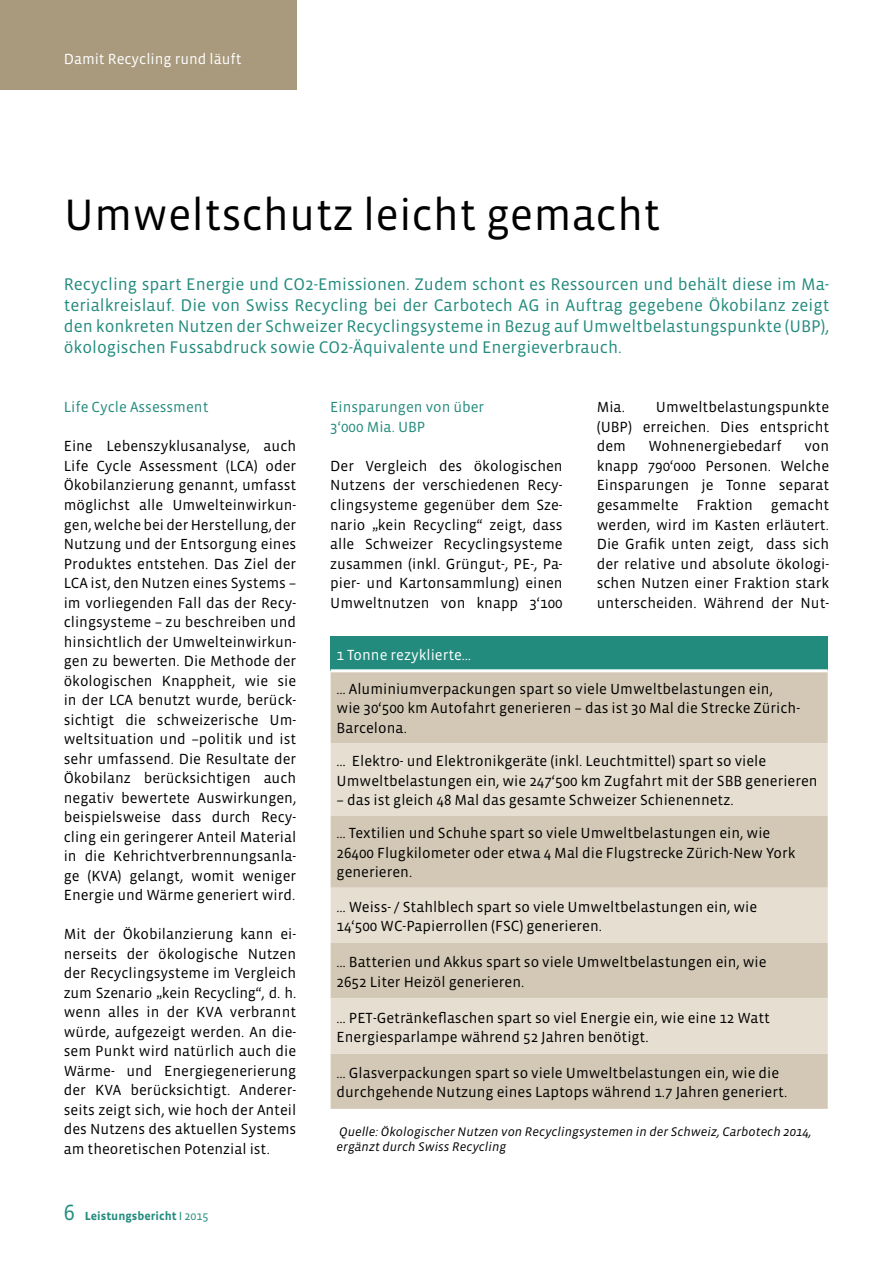
<style>
.page{position:relative;width:893px;height:1263px;background:#fff}
.page>*{position:absolute;margin:0;border:0;box-sizing:border-box;transform-origin:0 0}
.t1{font:45px "Vista Sans OT";color:#000}
.t2{font:17.25px/21px "Vista Sans OT";color:#238b7e;text-align:justify}
.t3{font:15px/19.5px "Vista Sans OT";color:#000;text-align:justify}
.t4{font:15px "Vista Sans OT";color:#238b7e}
.t5{font:15px "Vista Sans OT";color:#fff}
.t6{font:italic 12.75px/15px "Vista Sans OT";color:#000}
.t7{font:700 12px "Vista Sans OT";color:#238b7e}
.s1{font-weight:400;font-size:22.5px}
.s2{font-family:"Myriad Pro";font-weight:400}
.s3{font-weight:400}
</style>
<div class="page">
<div style="left:0;top:0;width:296px;height:89px;background:#a99a7d"></div>
<div style="left:331px;top:637px;width:497px;height:34px;background:#238b7e"></div>
<div style="left:331px;top:672px;width:497px;height:437px;background:#d3c8b5"></div>
<svg style="left:331px;top:743px;width:497px;height:310px;background:#ddd5c5"></svg>
<hr style="left:331px;top:669px;width:497px;height:3px;background:#fff">
<p class="t5" style="left:64px;top:51px;width:179px">Damit Recycling rund läuft</p>
<p class="t1" style="left:64px;top:191px;width:598px">Umweltschutz leicht gemacht</p>
<p class="t2" style="left:64px;top:274px;width:767px">Recycling spart Energie und CO2-Emissionen. Zudem schont es Ressourcen und behält diese im Ma&shy;terialkreislauf. Die von Swiss Recycling bei der Carbotech AG in Auftrag gegebene Ökobilanz zeigt den konkreten Nutzen der Schweizer Recyclingsysteme in Bezug auf Umweltbelastungspunkte (UBP), ökologischen Fussabdruck sowie CO2-Äquivalente und Energieverbrauch.</p>
<p class="t4" style="left:64px;top:400px;width:146px">Life Cycle Assessment</p>
<p class="t3" style="left:64px;top:437px;width:234px">Eine Lebenszyklusanalyse, auch Life Cycle Assessment (LCA) oder Ökobilanzierung genannt, umfasst möglichst alle Umwelteinwirkun&shy;gen, welche bei der Herstellung, der Nutzung und der Entsorgung eines Produktes entstehen. Das Ziel der LCA ist, den Nutzen eines Systems – im vorliegenden Fall das der Recy&shy;clingsysteme – zu beschreiben und hinsichtlich der Umwelteinwirkun&shy;gen zu bewerten. Die Methode der ökologischen Knappheit, wie sie in der LCA benutzt wurde, berück&shy;sichtigt die schweizerische Um&shy;weltsituation und –politik und ist sehr umfassend. Die Resultate der Ökobilanz berücksichtigen auch negativ bewertete Auswirkungen, beispielsweise dass durch Recy&shy;cling ein geringerer Anteil Material in die Kehrichtverbrennungsanla&shy;ge (KVA) gelangt, womit weniger Energie und Wärme generiert wird.</p>
<p class="t3" style="left:64px;top:924px;width:234px">Mit der Ökobilanzierung kann ei&shy;nerseits der ökologische Nutzen der Recyclingsysteme im Vergleich zum Szenario „kein Recycling“, d. h. wenn alles in der KVA verbrannt würde, aufgezeigt werden. An die&shy;sem Punkt wird natürlich auch die Wärme- und Energiegenerierung der KVA berücksichtigt. Anderer&shy;seits zeigt sich, wie hoch der Anteil des Nutzens des aktuellen Systems am theoretischen Potenzial ist.</p>
<p class="t7" style="left:64px;top:1210px;width:146px"><span class="s1">6</span> Leistungsbericht <span class="s2">І</span> <span class="s3">2015</span></p>
<p class="t4" style="left:330px;top:400px;width:156px">Einsparungen von über</p>
<p class="t4" style="left:330px;top:419px;width:97px">3‘000 Mia. UBP</p>
<p class="t3" style="left:330px;top:456px;width:234px">Der Vergleich des ökologischen Nutzens der verschiedenen Recy&shy;clingsysteme gegenüber dem Sze&shy;nario „kein Recycling“ zeigt, dass alle Schweizer Recyclingsysteme zusammen (inkl. Grüngut-, PE-, Pa&shy;pier- und Kartonsammlung) einen Umweltnutzen von knapp 3‘100</p>
<p class="t3" style="left:597px;top:398px;width:234px;text-indent:59px">Umweltbelastungspunkte (UBP) erreichen. Dies entspricht dem</p>
<p class="t3" style="left:597px;top:398px;width:30px">Mia.</p>
<p class="t3" style="left:649px;top:437px;width:135px">Wohnenergiebedarf</p>
<p class="t3" style="left:597px;top:437px;width:234px;text-indent:208px">von knapp 790‘000 Personen. Welche Einsparungen je Tonne separat gesammelte Fraktion gemacht werden, wird im Kasten erläutert.<br>Die Grafik unten zeigt, dass sich der relative und absolute ökologi&shy;schen Nutzen einer Fraktion stark unterscheiden. Während der Nut-</p>
<p class="t5" style="left:337px;top:647px;width:136px">1 Tonne rezyklierte…</p>
<p class="t3" style="left:337px;top:679px;width:438px">… Aluminiumverpackungen spart so viele Umweltbelastungen ein,</p>
<p class="t3" style="left:337px;top:699px;width:465px">wie 30‘500 km Autofahrt generieren – das ist 30 Mal die Strecke Zürich-<br>Barcelona.</p>
<p class="t3" style="left:337px;top:752px;width:431px">… Elektro- und Elektronikgeräte (inkl. Leuchtmittel) spart so viele</p>
<p class="t3" style="left:337px;top:771px;width:483px">Umweltbelastungen ein, wie 247‘500 km Zugfahrt mit der SBB generieren</p>
<p class="t3" style="left:337px;top:791px;width:398px">– das ist gleich 48 Mal das gesamte Schweizer Schienennetz.</p>
<p class="t3" style="left:337px;top:824px;width:435px">… Textilien und Schuhe spart so viele Umweltbelastungen ein, wie</p>
<p class="t3" style="left:337px;top:843px;width:460px">26400 Flugkilometer oder etwa 4 Mal die Flugstrecke Zürich-New York generieren.</p>
<p class="t3" style="left:337px;top:897px;width:422px">… Weiss- / Stahlblech spart so viele Umweltbelastungen ein, wie</p>
<p class="t3" style="left:337px;top:917px;width:267px">14‘500 WC-Papierrollen (FSC) generieren.</p>
<p class="t3" style="left:337px;top:953px;width:431px">… Batterien und Akkus spart so viele Umweltbelastungen ein, wie</p>
<p class="t3" style="left:337px;top:972px;width:189px">2652 Liter Heizöl generieren.</p>
<p class="t3" style="left:337px;top:1008px;width:435px">… PET-Getränkeflaschen spart so viel Energie ein, wie eine 12 Watt</p>
<p class="t3" style="left:337px;top:1027px;width:314px">Energiesparlampe während 52 Jahren benötigt.</p>
<p class="t3" style="left:337px;top:1063px;width:452px">… Glasverpackungen spart so viele Umweltbelastungen ein, wie die durchgehende Nutzung eines Laptops während 1.7 Jahren generiert.</p>
<p class="t6" style="left:337px;top:1124px;width:477px">Quelle: Ökologischer Nutzen von Recyclingsystemen in der Schweiz, Carbotech 2014, ergänzt durch Swiss Recycling</p>
</div>
